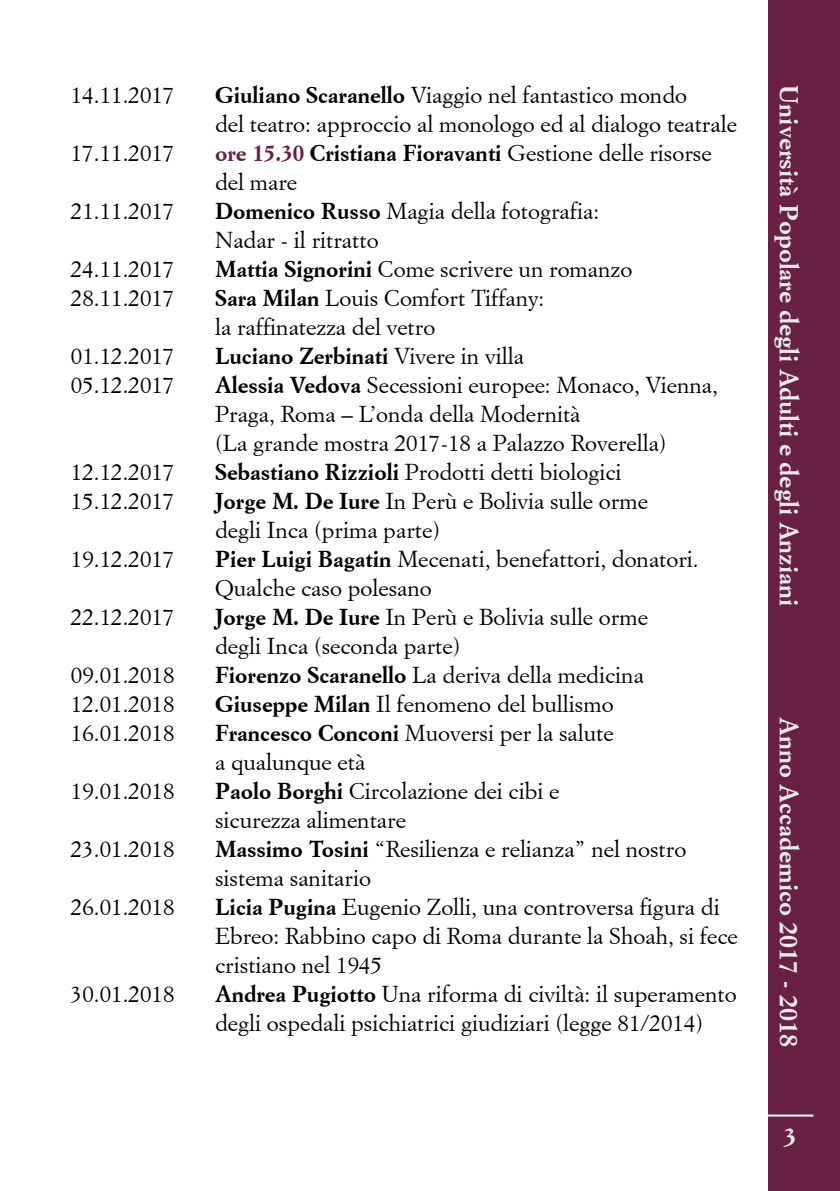
<style>
.page{position:relative;width:840px;height:1191px;background:#fff}
.page>*{position:absolute;margin:0;border:0;box-sizing:border-box;transform-origin:0 0}
.Normale{font:700 26px "Simoncini Garamond";color:#eaeaea}
.Normale-2{font:23px "Simoncini Garamond";color:#000}
.Normale-3{font:700 23px "Simoncini Garamond";color:#000}
.s1{font-weight:700}
.s2{font-weight:700;color:#692143}
.s3{font-weight:400}
</style>
<div class="page">
<div style="left:767px;top:0;width:72px;height:1191px;background:#692143"></div>
<hr style="left:765px;top:1114px;width:48px;height:2px;background:#fff">
<p class="Normale-2" style="left:71px;top:81px;width:105px">14.11.2017</p>
<p class="Normale-2" style="left:215px;top:81px;width:473px"><span class="s1">Giuliano Scaranello</span> Viaggio nel fantastico mondo</p>
<p class="Normale-2" style="left:215px;top:110px;width:523px">del teatro: approccio al monologo ed al dialogo teatrale</p>
<p class="Normale-2" style="left:71px;top:139px;width:105px">17.11.2017</p>
<p class="Normale-2" style="left:215px;top:139px;width:498px"><span class="s2">ore 15.30</span> <span class="s1">Cristiana Fioravanti</span> Gestione delle risorse</p>
<p class="Normale-2" style="left:215px;top:168px;width:83px">del mare</p>
<p class="Normale-2" style="left:71px;top:197px;width:105px">21.11.2017</p>
<p class="Normale-2" style="left:215px;top:197px;width:385px"><span class="s1">Domenico Russo</span> Magia della fotografia:</p>
<p class="Normale-2" style="left:215px;top:226px;width:165px">Nadar - il ritratto</p>
<p class="Normale-2" style="left:71px;top:255px;width:105px">24.11.2017</p>
<p class="Normale-2" style="left:215px;top:255px;width:418px"><span class="s1">Mattia Signorini</span> Come scrivere un romanzo</p>
<p class="Normale-2" style="left:71px;top:284px;width:105px">28.11.2017</p>
<p class="Normale-2" style="left:215px;top:284px;width:330px"><span class="s1">Sara Milan</span> Louis Comfort Tiffany:</p>
<p class="Normale-2" style="left:215px;top:313px;width:222px">la raffinatezza del vetro</p>
<p class="Normale-2" style="left:71px;top:342px;width:105px">01.12.2017</p>
<p class="Normale-3" style="left:215px;top:341px;width:310px">Luciano Zerbinati <span class="s3">Vivere in villa</span></p>
<p class="Normale-2" style="left:71px;top:371px;width:105px">05.12.2017</p>
<p class="Normale-2" style="left:215px;top:371px;width:504px"><span class="s1">Alessia Vedova</span> Secessioni europee: Monaco, Vienna,</p>
<p class="Normale-2" style="left:215px;top:400px;width:367px">Praga, Roma – L’onda della Modernità</p>
<p class="Normale-2" style="left:215px;top:429px;width:453px">(La grande mostra 2017-18 a Palazzo Roverella)</p>
<p class="Normale-2" style="left:71px;top:458px;width:105px">12.12.2017</p>
<p class="Normale-2" style="left:215px;top:458px;width:408px"><span class="s1">Sebastiano Rizzioli</span> Prodotti detti biologici</p>
<p class="Normale-2" style="left:71px;top:487px;width:105px">15.12.2017</p>
<p class="Normale-2" style="left:215px;top:487px;width:434px"><span class="s1">Jorge M. De Iure</span> In Perù e Bolivia sulle orme</p>
<p class="Normale-2" style="left:215px;top:516px;width:226px">degli Inca (prima parte)</p>
<p class="Normale-2" style="left:71px;top:545px;width:105px">19.12.2017</p>
<p class="Normale-2" style="left:215px;top:545px;width:485px"><span class="s1">Pier Luigi Bagatin</span> Mecenati, benefattori, donatori.</p>
<p class="Normale-2" style="left:215px;top:574px;width:218px">Qualche caso polesano</p>
<p class="Normale-2" style="left:71px;top:603px;width:105px">22.12.2017</p>
<p class="Normale-2" style="left:215px;top:603px;width:434px"><span class="s1">Jorge M. De Iure</span> In Perù e Bolivia sulle orme</p>
<p class="Normale-2" style="left:215px;top:632px;width:247px">degli Inca (seconda parte)</p>
<p class="Normale-2" style="left:71px;top:661px;width:105px">09.01.2018</p>
<p class="Normale-2" style="left:215px;top:661px;width:430px"><span class="s1">Fiorenzo Scaranello</span> La deriva della medicina</p>
<p class="Normale-2" style="left:71px;top:690px;width:105px">12.01.2018</p>
<p class="Normale-2" style="left:215px;top:690px;width:400px"><span class="s1">Giuseppe Milan</span> Il fenomeno del bullismo</p>
<p class="Normale-2" style="left:71px;top:719px;width:105px">16.01.2018</p>
<p class="Normale-2" style="left:215px;top:719px;width:400px"><span class="s1">Francesco Conconi</span> Muoversi per la salute</p>
<p class="Normale-2" style="left:215px;top:748px;width:151px">a qualunque età</p>
<p class="Normale-2" style="left:71px;top:777px;width:105px">19.01.2018</p>
<p class="Normale-2" style="left:215px;top:777px;width:346px"><span class="s1">Paolo Borghi</span> Circolazione dei cibi e</p>
<p class="Normale-2" style="left:215px;top:806px;width:192px">sicurezza alimentare</p>
<p class="Normale-2" style="left:71px;top:835px;width:105px">23.01.2018</p>
<p class="Normale-2" style="left:215px;top:835px;width:472px"><span class="s1">Massimo Tosini</span> “Resilienza e relianza” nel nostro</p>
<p class="Normale-2" style="left:215px;top:864px;width:157px">sistema sanitario</p>
<p class="Normale-2" style="left:71px;top:893px;width:105px">26.01.2018</p>
<p class="Normale-2" style="left:215px;top:893px;width:506px"><span class="s1">Licia Pugina</span> Eugenio Zolli, una controversa figura di</p>
<p class="Normale-2" style="left:215px;top:922px;width:524px">Ebreo: Rabbino capo di Roma durante la Shoah, si fece</p>
<p class="Normale-2" style="left:215px;top:951px;width:169px">cristiano nel 1945</p>
<p class="Normale-2" style="left:71px;top:980px;width:105px">30.01.2018</p>
<p class="Normale-2" style="left:215px;top:980px;width:523px"><span class="s1">Andrea Pugiotto</span> Una riforma di civiltà: il superamento</p>
<p class="Normale-2" style="left:215px;top:1009px;width:489px">degli ospedali psichiatrici giudiziari (legge 81/2014)</p>
<p class="Normale" style="left:804px;top:85px;width:523px;rotate:90deg">Università Popolare degli Adulti e degli Anziani</p>
<p class="Normale" style="left:804px;top:717px;width:331px;rotate:90deg">Anno Accademico 2017 - 2018</p>
<p class="Normale" style="left:782px;top:1120px;width:14px">3</p>
</div>
